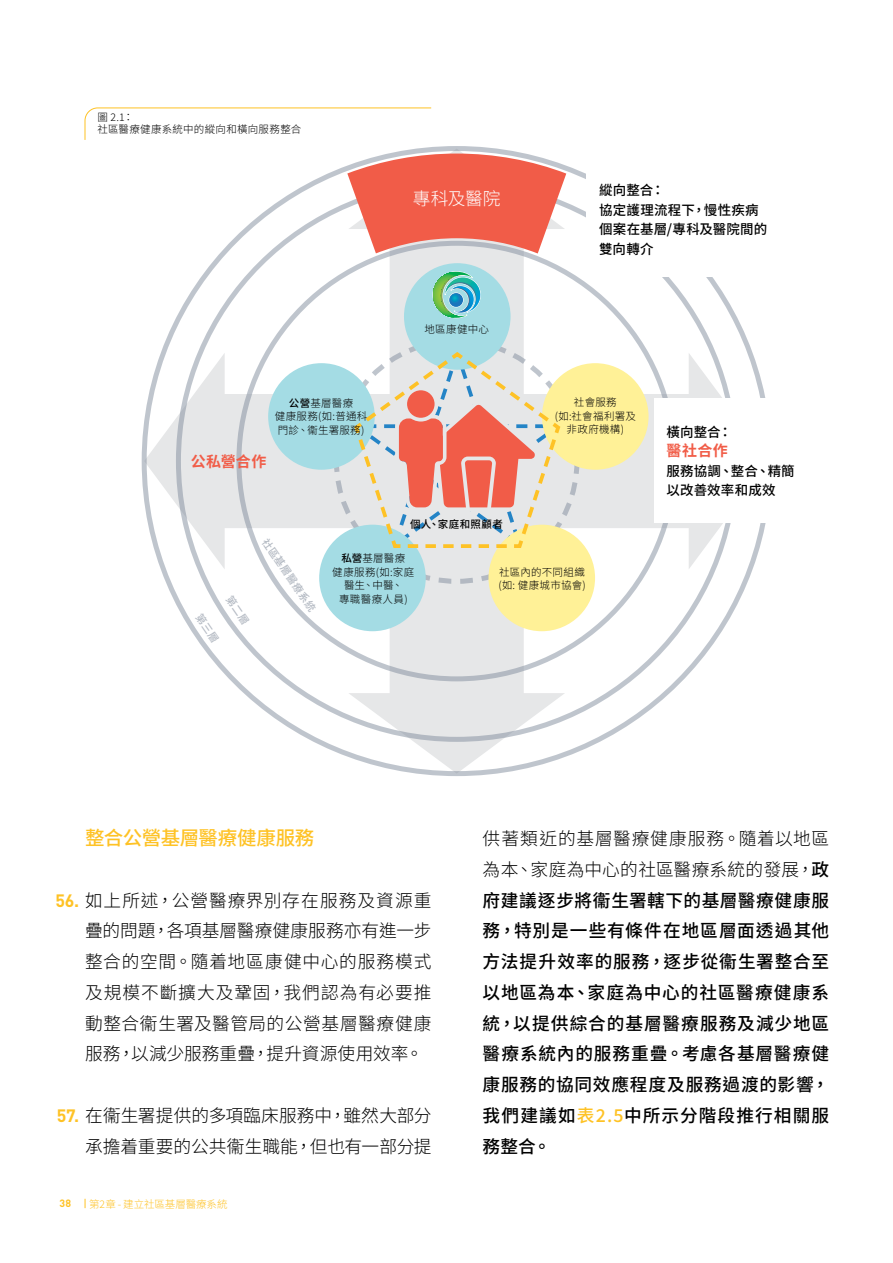
<style>
.page{position:relative;width:893px;height:1263px;background:#fff}
.page>*{position:absolute;margin:0;border:0;box-sizing:border-box;transform-origin:0 0}
.t1{font:500 19.5px "Noto Sans HK";letter-spacing:-.025em;color:#fec225}
.t2{font:500 17.7px/30.8px "Noto Sans HK";letter-spacing:.05em;color:#000;text-align:justify}
.t3{font:300 17.7px/30.8px "Noto Sans HK";letter-spacing:.015em;color:#000;text-align:justify}
.t4{font:300 17.7px "Noto Sans HK";letter-spacing:.055em;color:#000}
.t5{font:300 17.7px "Noto Sans HK";letter-spacing:-.005em;color:#000}
.t6{font:300 17.7px "Noto Sans HK";letter-spacing:-.01em;color:#fff}
.t7{font:700 15px "Noto Sans HK";letter-spacing:.02em;color:#f15d48}
.t8{font:500 13.5px/19.5px "Noto Sans HK";letter-spacing:.01em;color:#000}
.t9{font:300 10.5px/13.5px "Noto Sans HK";letter-spacing:.03em;color:#000;text-align:center}
.t10{font:300 10.5px "Noto Sans HK";letter-spacing:-.01em;color:#fec225}
.t11{font:500 10.5px "Noto Sans HK";letter-spacing:.04em;color:#000}
.t12{font:500 10.5px "Noto Sans HK";color:#b4bac3}
.t13{font:700 10.5px "DIN Pro";color:#fec225}
.s1{font-weight:500}
.s2{font-family:"DIN Pro";font-weight:700;color:#fec225}
.s3{font-weight:300}
.s4{color:#fec225}
</style>
<div class="page">
<svg style="left:348px;top:149px;width:217px;height:625px;fill:#e6e7e8"></svg>
<svg style="left:144px;top:353px;width:622px;height:216px;fill:#e6e7e8"></svg>
<svg style="left:345px;top:348px;width:225px;height:207px"></svg>
<div style="left:542px;top:363px;width:106px;height:107px;background:#fff197;border-radius:50%"></div>
<div style="left:488px;top:525px;width:107px;height:106px;background:#fff197;border-radius:50%"></div>
<div style="left:319px;top:525px;width:107px;height:106px;background:#a4dce4;border-radius:50%"></div>
<div style="left:404px;top:263px;width:107px;height:107px;background:#a4dce4;border-radius:50%"></div>
<div style="left:268px;top:363px;width:107px;height:107px;background:#a4dce4;border-radius:50%"></div>
<svg style="left:352px;top:350px;width:211px;height:200px"></svg>
<svg style="left:347px;top:154px;width:219px;height:99px;background:#ee7e6f"></svg>
<img style="left:422px;top:261px;width:69px;height:58px">
<svg style="left:433px;top:271px;width:50px;height:47px"></svg>
<svg style="left:449px;top:293px;width:14px;height:14px"></svg>
<div style="left:654px;top:398px;width:176px;height:125px;background:#fff"></div>
<svg style="left:84px;top:107px;width:348px;height:33px"></svg>
<svg style="left:195px;top:594px;width:54px;height:49px"></svg>
<p class="t9" style="left:97px;top:112px;width:206px;line-height:12px;text-align:left">圖 2.1：<br>社區醫療健康系統中的縱向和橫向服務整合</p>
<p class="t6" style="left:413px;top:189px;width:89px">專科及醫院</p>
<p class="t7" style="left:191px;top:453px;width:77px">公私營合作</p>
<p class="t9" style="left:275px;top:397px;width:94px"><span class="s1">公營</span>基層醫療<br>健康服務(如:普通科門診、衞生署服務)</p>
<p class="t9" style="left:424px;top:323px;width:66px">地區康健中心</p>
<p class="t8" style="left:599px;top:181px;width:170px">縱向整合：<br>協定護理流程下，慢性疾病個案在基層/專科及醫院間的雙向轉介</p>
<p class="t9" style="left:555px;top:396px;width:83px">社會服務<br>(如:社會福利署及非政府機構)</p>
<p class="t8" style="left:666px;top:423px;width:67px">橫向整合：</p>
<p class="t7" style="left:666px;top:442px;width:63px">醫社合作</p>
<p class="t8" style="left:666px;top:462px;width:130px">服務協調、整合、精簡以改善效率和成效</p>
<p class="t12" style="left:270px;top:536px;width:87px;rotate:56deg">社區基層醫療系統</p>
<p class="t11" style="left:410px;top:518px;width:94px">個人、家庭和照顧者</p>
<p class="t9" style="left:332px;top:552px;width:84px"><span class="s1">私營</span>基層醫療<br>健康服務(如:家庭醫生、中醫、<br>專職醫療人員)</p>
<p class="t9" style="left:498px;top:565px;width:89px;text-align:left">社區內的不同組織(如: 健康城市協會)</p>
<p class="t1" style="left:85px;top:827px;width:231px">整合公營基層醫療健康服務</p>
<p class="t4" style="left:55px;top:890px;width:378px"><span class="s2">56.</span> 如上所述，公營醫療界別存在服務及資源重</p>
<p class="t3" style="left:85px;top:916px;width:348px">疊的問題，各項基層醫療健康服務亦有進一步整合的空間。隨着地區康健中心的服務模式及規模不斷擴大及鞏固，我們認為有必要推動整合衞生署及醫管局的公營基層醫療健康服務，以減少服務重疊，提升資源使用效率。</p>
<p class="t3" style="left:57px;top:1100px;width:376px"><span class="s2">57.</span> 在衞生署提供的多項臨床服務中，雖然大部分</p>
<p class="t5" style="left:85px;top:1136px;width:348px">承擔着重要的公共衞生職能，但也有一部分提</p>
<p class="t13" style="left:60px;top:1196px;width:13px">38</p>
<p class="t10" style="left:89px;top:1198px;width:140px">第2章 - 建立社區基層醫療系統</p>
<p class="t2" style="left:483px;top:824px;width:348px"><span class="s3">供著類近的基層醫療健康服務。隨着以地區為本、家庭為中心的社區醫療系統的發展，</span>政府建議逐步將衞生署轄下的基層醫療健康服務，特別是一些有條件在地區層面透過其他方法提升效率的服務，逐步從衞生署整合至以地區為本、家庭為中心的社區醫療健康系統，以提供綜合的基層醫療服務及減少地區醫療系統內的服務重疊。考慮各基層醫療健康服務的協同效應程度及服務過渡的影響，我們建議如<span class="s4">表2.5</span>中所示分階段推行相關服務整合。</p>
</div>
